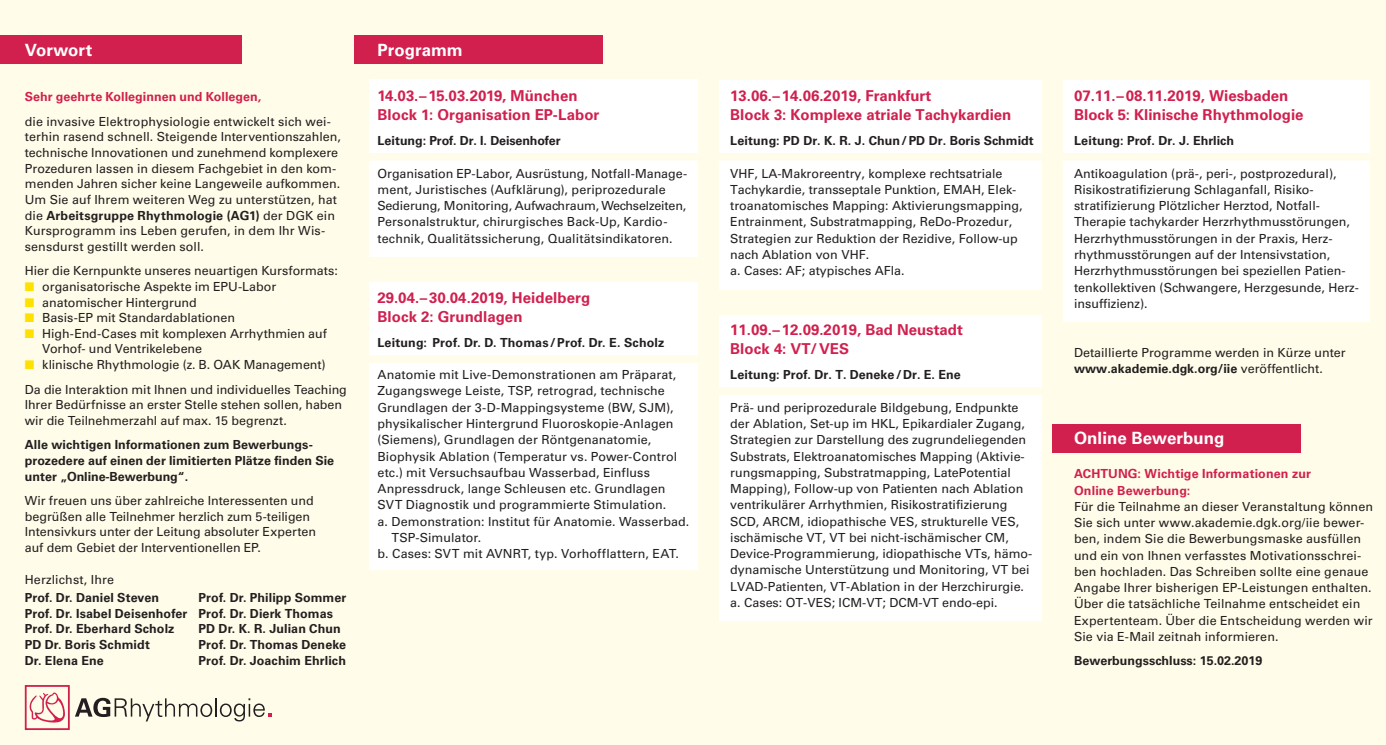
<style>
.page{position:relative;width:1386px;height:745px;background:#fff}
.page>*{position:absolute;margin:0;border:0;box-sizing:border-box;transform-origin:0 0}
.t1{font:700 16.88px "Univers LT Std";color:#fff}
.t2{font:700 15px/18.8px "Univers LT Std";color:#d1204e}
.t3{font:12.5px/16.2px "Univers LT Std";color:#231f20}
.t4{font:700 12.5px/15.6px "Univers LT Std";letter-spacing:.005em;color:#231f20}
.t5{font:700 12.5px/16.2px "Univers LT Std";letter-spacing:.01em;color:#d1204e}
.s1{font-weight:700}
.s2{color:#ffe101}
</style>
<div class="page">
<div style="left:0;top:0;width:1385px;height:744px;background:#fffde9"></div>
<div style="left:1063px;top:80px;width:306px;height:241px;background:#fff"></div>
<div style="left:719px;top:80px;width:323px;height:209px;background:#fff"></div>
<div style="left:719px;top:315px;width:323px;height:304px;background:#fff"></div>
<div style="left:369px;top:80px;width:328px;height:177px;background:#fff"></div>
<div style="left:369px;top:282px;width:328px;height:287px;background:#fff"></div>
<div style="left:0;top:35px;width:241px;height:29px;background:#d1204e"></div>
<div style="left:354px;top:35px;width:248px;height:29px;background:#d1204e"></div>
<div style="left:704px;top:153px;width:354px;height:7px;background:#fffde9"></div>
<div style="left:704px;top:387px;width:354px;height:7px;background:#fffde9"></div>
<div style="left:1038px;top:153px;width:347px;height:7px;background:#fffde9"></div>
<svg style="left:30px;top:692px;width:35px;height:30px"></svg>
<div style="left:25px;top:684px;width:45px;height:45px;border:2px solid #d1204e"></div>
<svg style="left:75px;top:697px;width:197px;height:24px"></svg>
<div style="left:354px;top:153px;width:355px;height:7px;background:#fffde9"></div>
<div style="left:354px;top:355px;width:355px;height:7px;background:#fffde9"></div>
<div style="left:1052px;top:423px;width:248px;height:29px;background:#d1204e"></div>
<h1 class="t1" style="left:25px;top:40px;width:69px">Vorwort</h1>
<h1 class="t1" style="left:377px;top:40px;width:87px">Programm</h1>
<p class="t5" style="left:25px;top:89px;width:238px">Sehr geehrte Kolleginnen und Kollegen,</p>
<p class="t3" style="left:25px;top:113px;width:318px;line-height:15.6px">die invasive Elektrophysiologie entwickelt sich wei&shy;terhin rasend schnell. Steigende Interventionszahlen, technische Innovationen und zunehmend komplexere Prozeduren lassen in diesem Fachgebiet in den kom&shy;menden Jahren sicher keine Langeweile aufkommen.<br>Um Sie auf Ihrem weiteren Weg zu unterstützen, hat die <span class="s1">Arbeitsgruppe Rhythmologie (AG1)</span> der DGK ein Kursprogramm ins Leben gerufen, in dem Ihr Wis&shy;sensdurst gestillt werden soll.</p>
<p class="t3" style="left:25px;top:262px;width:314px">Hier die Kernpunkte unseres neuartigen Kursformats:</p>
<p class="t3" style="left:25px;top:278px;width:253px"><span class="s2">■</span> organisatorische Aspekte im EPU-Labor</p>
<p class="t3" style="left:25px;top:294px;width:173px"><span class="s2">■</span> anatomischer Hintergrund</p>
<p class="t3" style="left:25px;top:309px;width:212px"><span class="s2">■</span> Basis-EP mit Standardablationen</p>
<p class="t3" style="left:42px;top:325px;width:286px;line-height:15.6px;text-indent:-18px"><span class="s2">■</span> High-End-Cases mit komplexen Arrhythmien auf<br>Vorhof- und Ventrikelebene</p>
<p class="t3" style="left:25px;top:352px;width:324px;line-height:24.4px"><span class="s2">■</span> klinische Rhythmologie (z. B. OAK Management)<br>Da die Interaktion mit Ihnen und individuelles Teaching</p>
<p class="t3" style="left:25px;top:397px;width:319px;line-height:15.6px">Ihrer Bedürfnisse an erster Stelle stehen sollen, haben wir die Teilnehmerzahl auf max. 15 begrenzt.</p>
<p class="t4" style="left:25px;top:437px;width:311px">Alle wichtigen Informationen zum Bewerbungs&shy;prozedere auf einen der limitierten Plätze finden Sie unter „Online-Bewerbung“.</p>
<p class="t3" style="left:25px;top:492px;width:293px;line-height:15.6px">Wir freuen uns über zahlreiche Interessenten und begrüßen alle Teilnehmer herzlich zum 5-teiligen Intensivkurs unter der Leitung absoluter Experten auf dem Gebiet der Interventionellen EP.</p>
<p class="t3" style="left:25px;top:571px;width:91px">Herzlichst, Ihre</p>
<p class="t4" style="left:25px;top:589px;width:136px">Prof. Dr. Daniel Steven</p>
<p class="t4" style="left:25px;top:589px;width:323px;text-indent:174px">Prof. Dr. Philipp Sommer<br>Prof. Dr. Isabel Deisenhofer Prof. Dr. Dierk Thomas<br>Prof. Dr. Eberhard Scholz</p>
<p class="t4" style="left:199px;top:620px;width:144px">PD Dr. K. R. Julian Chun</p>
<p class="t4" style="left:25px;top:637px;width:127px">PD Dr. Boris Schmidt</p>
<p class="t4" style="left:199px;top:637px;width:149px">Prof. Dr. Thomas Deneke</p>
<p class="t4" style="left:25px;top:652px;width:80px">Dr. Elena Ene</p>
<p class="t4" style="left:199px;top:652px;width:149px">Prof. Dr. Joachim Ehrlich</p>
<p class="t2" style="left:377px;top:87px;width:223px">14.03.–15.03.2019, München<br>Block 1: Organisation EP-Labor</p>
<p class="t4" style="left:377px;top:133px;width:185px">Leitung: Prof. Dr. I. Deisenhofer</p>
<p class="t3" style="left:377px;top:165px;width:311px">Organisation EP-Labor, Ausrüstung, Notfall-Manage&shy;ment, Juristisches (Aufklärung), periprozedurale Sedierung, Monitoring, Aufwachraum, Wechselzeiten, Personalstruktur, chirurgisches Back-Up, Kardio&shy;technik, Qualitätssicherung, Qualitätsindikatoren.</p>
<p class="t2" style="left:377px;top:288px;width:214px">29.04.–30.04.2019, Heidelberg<br>Block 2: Grundlagen</p>
<p class="t4" style="left:377px;top:334px;width:288px">Leitung: Prof. Dr. D. Thomas/Prof. Dr. E. Scholz</p>
<p class="t3" style="left:377px;top:366px;width:300px">Anatomie mit Live-Demonstrationen am Präparat,</p>
<p class="t3" style="left:377px;top:382px;width:289px">Zugangswege Leiste, TSP, retrograd, technische</p>
<p class="t3" style="left:377px;top:399px;width:297px">Grundlagen der 3-D-Mappingsysteme (BW, SJM),</p>
<p class="t3" style="left:377px;top:415px;width:297px">physikalischer Hintergrund Fluoroskopie-Anlagen</p>
<p class="t3" style="left:377px;top:431px;width:275px">(Siemens), Grundlagen der Röntgenanatomie,</p>
<p class="t3" style="left:377px;top:447px;width:301px">Biophysik Ablation (Temperatur vs. Power-Control</p>
<p class="t3" style="left:377px;top:464px;width:274px">etc.) mit Versuchsaufbau Wasserbad, Einfluss</p>
<p class="t3" style="left:377px;top:480px;width:289px">Anpressdruck, lange Schleusen etc. Grundlagen</p>
<p class="t3" style="left:377px;top:496px;width:290px">SVT Diagnostik und programmierte Stimulation.</p>
<p class="t3" style="left:377px;top:512px;width:313px">a. Demonstration: Institut für Anatomie. Wasserbad.</p>
<p class="t3" style="left:391px;top:529px;width:91px">TSP-Simulator.</p>
<p class="t3" style="left:377px;top:545px;width:303px">b. Cases: SVT mit AVNRT, typ. Vorhofflattern, EAT.</p>
<p class="t2" style="left:730px;top:87px;width:283px">13.06.–14.06.2019, Frankfurt<br>Block 3: Komplexe atriale Tachykardien</p>
<p class="t4" style="left:730px;top:133px;width:305px">Leitung: PD Dr. K. R. J. Chun/PD Dr. Boris Schmidt</p>
<p class="t3" style="left:730px;top:165px;width:294px">VHF, LA-Makroreentry, komplexe rechtsatriale Tachykardie, transseptale Punktion, EMAH, Elek&shy;troanatomisches Mapping: Aktivierungsmapping, Entrainment, Substratmapping, ReDo-Prozedur, Strategien zur Reduktion der Rezidive, Follow-up nach Ablation von VHF.<br>a. Cases: AF; atypisches AFla.</p>
<p class="t2" style="left:730px;top:320px;width:234px">11.09.–12.09.2019, Bad Neustadt<br>Block 4: VT/VES</p>
<p class="t4" style="left:730px;top:367px;width:232px">Leitung: Prof. Dr. T. Deneke/Dr. E. Ene</p>
<p class="t3" style="left:730px;top:399px;width:304px">Prä- und periprozedurale Bildgebung, Endpunkte der Ablation, Set-up im HKL, Epikardialer Zugang, Strategien zur Darstellung des zugrundeliegenden Substrats, Elektroanatomisches Mapping (Aktivie&shy;rungsmapping, Substratmapping, LatePotential Mapping), Follow-up von Patienten nach Ablation ventrikulärer Arrhythmien, Risikostratifizierung SCD, ARCM, idiopathische VES, strukturelle VES, ischämische VT, VT bei nicht-ischämischer CM, Device-Programmierung, idiopathische VTs, hämo&shy;dynamische Unterstützung und Monitoring, VT bei LVAD-Patienten, VT-Ablation in der Herzchirurgie. a. Cases: OT-VES; ICM-VT; DCM-VT endo-epi.</p>
<p class="t2" style="left:1074px;top:87px;width:231px">07.11.–08.11.2019, Wiesbaden<br>Block 5: Klinische Rhythmologie</p>
<p class="t4" style="left:1074px;top:133px;width:161px">Leitung: Prof. Dr. J. Ehrlich</p>
<p class="t3" style="left:1074px;top:165px;width:286px">Antikoagulation (prä-, peri-, postprozedural), Risikostratifizierung Schlaganfall, Risiko&shy;stratifizierung Plötzlicher Herztod, Notfall-Therapie tachykarder Herzrhythmusstörungen, Herzrhythmusstörungen in der Praxis, Herz&shy;rhythmusstörungen auf der Intensivstation, Herzrhythmusstörungen bei speziellen Patien&shy;tenkollektiven (Schwangere, Herzgesunde, Herz&shy;insuffizienz).</p>
<p class="t3" style="left:1074px;top:344px;width:273px">Detaillierte Programme werden in Kürze unter <span class="s1">www.akademie.dgk.org/iie</span> veröffentlicht.</p>
<h1 class="t1" style="left:1074px;top:428px;width:152px">Online Bewerbung</h1>
<p class="t5" style="left:1074px;top:465px;width:238px">ACHTUNG: Wichtige Informationen zur<br>Online Bewerbung:</p>
<p class="t3" style="left:1074px;top:498px;width:300px">Für die Teilnahme an dieser Veranstaltung können Sie sich unter www.akademie.dgk.org/iie bewer&shy;ben, indem Sie die Bewerbungsmaske ausfüllen und ein von Ihnen verfasstes Motivationsschrei&shy;ben hochladen. Das Schreiben sollte eine genaue Angabe Ihrer bisherigen EP-Leistungen enthalten.<br>Über die tatsächliche Teilnahme entscheidet ein Expertenteam. Über die Entscheidung werden wir Sie via E-Mail zeitnah informieren.</p>
<p class="t4" style="left:1074px;top:652px;width:190px">Bewerbungsschluss: 15.02.2019</p>
</div>
